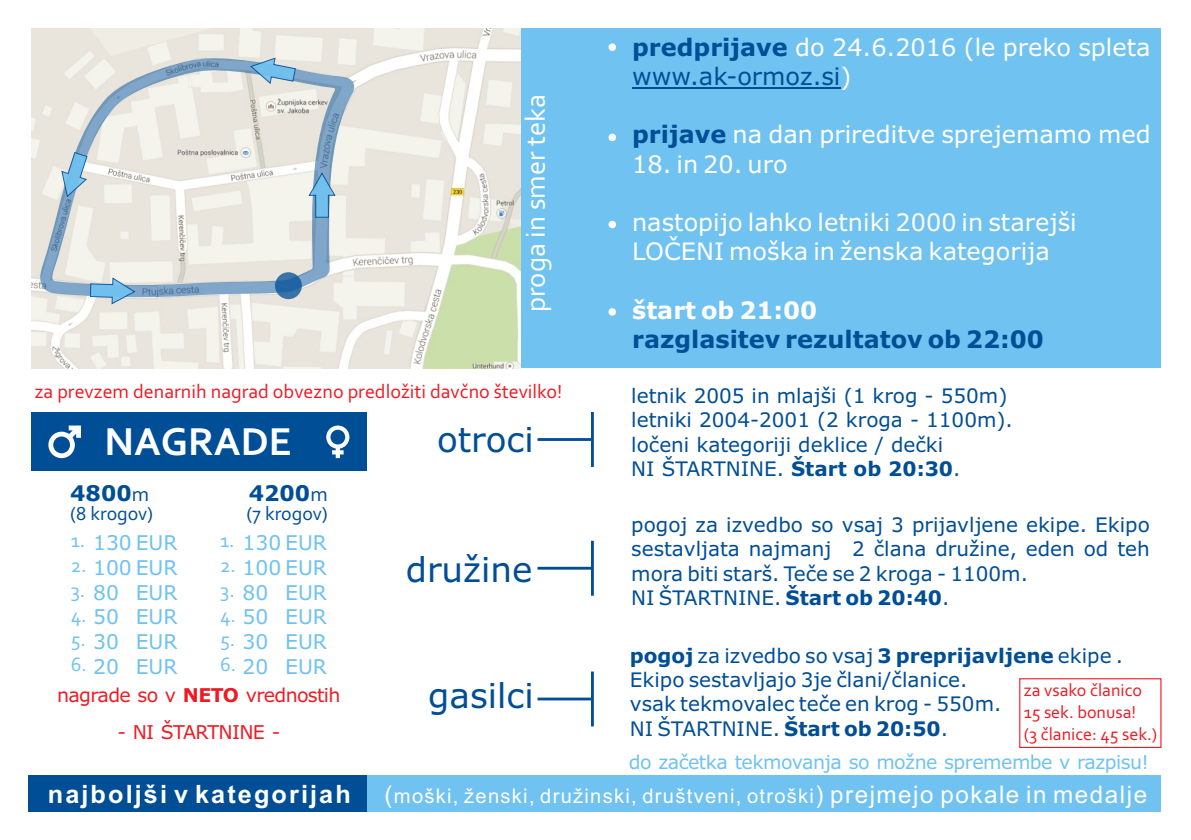
<style>
.page{position:relative;width:1191px;height:840px;background:#fff}
.page>*{position:absolute;margin:0;border:0;box-sizing:border-box;transform-origin:0 0}
.t1{font:700 40.8px "Corbel";color:#fff}
.t2{font:34.2px "Verdana";color:#004e96}
.t3{font:28.4px "Corbel";color:#fff}
.t4{font:700 25.2px "Arial";letter-spacing:.085em;color:#fff}
.t5{font:24px/29.2px "Verdana";color:#fff}
.t6{font:700 24px "Verdana";color:#004e96}
.t7{font:700 24px "Verdana";color:#fff}
.t8{font:24px "Arial";color:#fff}
.t9{font:700 21.6px "Verdana";color:#004e96}
.t10{font:20.4px/24.6px "Verdana";color:#70c2f1}
.t11{font:20.4px/24.8px "Corbel";color:#70c2f1;text-align:justify}
.t12{font:20.2px "Arial";letter-spacing:.065em;color:#fff}
.t13{font:20px/24.4px "Verdana";color:#004e96}
.t14{font:20px "Corbel";color:#ed1c24}
.t15{font:19.8px "Corbel";color:#004e96}
.t16{font:19px "Verdana";letter-spacing:-.03em;color:#70c2f1}
.t17{font:19px "Verdana";letter-spacing:-.035em;color:#ed1c24}
.t18{font:18px/22px "Corbel";color:#ed1c24}
.s1{font-family:"Corbel";font-weight:400;font-size:21px}
.s2{font-weight:700}
.s3{font-weight:700;color:#004e96}
.s4{color:#004e96}
.s5{font-size:24.2px}
</style>
<div class="page">
<div style="left:520px;top:28px;width:641px;height:340px;background:#70c2f1"></div>
<div style="left:31px;top:412px;width:335px;height:58px;background:#004e96"></div>
<svg style="left:48px;top:425px;width:33px;height:33px"></svg>
<svg style="left:326px;top:425px;width:23px;height:33px"></svg>
<hr style="left:632px;top:87px;width:208px;height:1px;background:#004e96">
<div style="left:608px;top:43px;width:8px;height:8px;background:#fff;border-radius:50%"></div>
<div style="left:608px;top:220px;width:8px;height:8px;background:#fff;border-radius:50%"></div>
<div style="left:608px;top:133px;width:8px;height:8px;background:#fff;border-radius:50%"></div>
<div style="left:608px;top:308px;width:8px;height:7px;background:#fff;border-radius:50%"></div>
<div style="left:366px;top:774px;width:795px;height:37px;background:#70c2f1"></div>
<div style="left:28px;top:774px;width:338px;height:37px;background:#004e96"></div>
<img style="left:31px;top:28px;width:489px;height:340px">
<div style="left:275px;top:272px;width:27px;height:27px;background:#004e96;border-radius:50%;opacity:.75"></div>
<hr style="left:537px;top:438px;width:55px;height:2px;background:#004e96">
<hr style="left:591px;top:412px;width:3px;height:54px;background:#004e96">
<hr style="left:537px;top:566px;width:55px;height:3px;background:#004e96">
<hr style="left:591px;top:540px;width:3px;height:55px;background:#004e96">
<hr style="left:537px;top:697px;width:55px;height:3px;background:#004e96">
<hr style="left:591px;top:671px;width:3px;height:55px;background:#004e96">
<div style="left:1019px;top:677px;width:142px;height:70px;border:1px solid #ed1c24"></div>
<svg style="left:40px;top:54px;width:316px;height:243px;background:#dcdfdd"></svg>
<svg style="left:250px;top:58px;width:46px;height:26px"></svg>
<svg style="left:62px;top:152px;width:25px;height:45px"></svg>
<svg style="left:309px;top:173px;width:26px;height:44px"></svg>
<svg style="left:90px;top:277px;width:45px;height:27px"></svg>
<h3 class="t3" style="left:524px;top:312px;width:220px;rotate:-90deg">proga in smer teka</h3>
<p class="t14" style="left:35px;top:383px;width:529px">za prevzem denarnih nagrad obvezno predložiti davčno številko!</p>
<h1 class="t1" style="left:105px;top:424px;width:189px">NAGRADE</h1>
<p class="t9" style="left:70px;top:484px;width:80px">4800<span class="s1">m</span></p>
<p class="t15" style="left:70px;top:504px;width:84px">(8 krogov)</p>
<p class="t9" style="left:249px;top:484px;width:80px">4200<span class="s1">m</span></p>
<p class="t15" style="left:247px;top:504px;width:83px">(7 krogov)</p>
<p class="t10" style="left:93px;top:532px;width:86px">130 EUR<br>100 EUR<br>80<br>50<br>30<br>20</p>
<p class="t10" style="left:242px;top:532px;width:86px">130 EUR<br>100 EUR<br>80<br>50<br>30<br>20</p>
<p class="t11" style="left:71px;top:529px;width:18px">1.<br>2.<br>3.<br>4.<br>5.<br>6.</p>
<p class="t11" style="left:220px;top:529px;width:18px">1.<br>2.<br>3.<br>4.<br>5.<br>6.</p>
<p class="t10" style="left:136px;top:581px;width:43px;text-align:justify">EUR EUR EUR EUR</p>
<p class="t10" style="left:285px;top:581px;width:43px;text-align:justify">EUR EUR EUR EUR</p>
<p class="t17" style="left:57px;top:687px;width:285px">nagrade so v <span class="s2">NETO</span> vrednostih</p>
<p class="t17" style="left:117px;top:724px;width:164px">- NI ŠTARTNINE -</p>
<h2 class="t2" style="left:437px;top:425px;width:98px">otroci</h2>
<h2 class="t2" style="left:406px;top:555px;width:128px">družine</h2>
<h2 class="t2" style="left:428px;top:682px;width:107px">gasilci</h2>
<p class="t5" style="left:632px;top:34px;width:520px"><span class="s3">predprijave</span> do 24.6.2016 (le preko spleta <span class="s4">www.ak-ormoz.si</span>)</p>
<p class="t5" style="left:632px;top:122px;width:520px"><span class="s3">prijave</span> na dan prireditve sprejemamo med</p>
<p class="t5" style="left:632px;top:151px;width:157px">18. in 20. uro</p>
<p class="t5" style="left:632px;top:209px;width:446px">nastopijo lahko letniki 2000 in starejši<br>LOČENI moška in ženska kategorija</p>
<p class="t7" style="left:632px;top:300px;width:187px">štart ob 21:00</p>
<p class="t6" style="left:632px;top:329px;width:413px">razglasitev rezultatov ob 22:00</p>
<p class="t13" style="left:631px;top:385px;width:383px">letnik 2005 in mlajši (1 krog - 550m) letniki 2004-2001 (2 kroga - 1100m). ločeni kategoriji deklice / dečki<br>NI ŠTARTNINE. <span class="s2">Štart ob 20:30</span>.</p>
<p class="t13" style="left:631px;top:514px;width:520px">pogoj za izvedbo so vsaj 3 prijavljene ekipe. Ekipo sestavljata najmanj 2 člana družine, eden od teh mora biti starš. Teče se 2 kroga - 1100m.<br>NI ŠTARTNINE. <span class="s2">Štart ob 20:40</span>.</p>
<p class="t13" style="left:630px;top:644px;width:495px"><span class="s2">pogoj</span> za izvedbo so vsaj <span class="s2">3 preprijavljene</span> ekipe .<br>Ekipo sestavljajo 3je člani/članice.<br>vsak tekmovalec teče en krog - 550m.<br>NI ŠTARTNINE. <span class="s2">Štart ob 20:50</span>.</p>
<p class="t18" style="left:1023px;top:680px;width:135px">za vsako članico<br>15 sek. bonusa!<br>(3 članice: 45 sek.)</p>
<p class="t16" style="left:629px;top:753px;width:522px">do začetka tekmovanja so možne spremembe v razpisu!</p>
<p class="t8" style="left:367px;top:779px;width:118px">sdasdsdna</p>
<p class="t4" style="left:48px;top:784px;width:304px">najboljši v kategorijah</p>
<p class="t12" style="left:384px;top:787px;width:764px"><span class="s5">(</span>moški, ženski, družinski, društveni, otroški<span class="s5">) prejmejo pokale in medalje</span></p>
</div>
